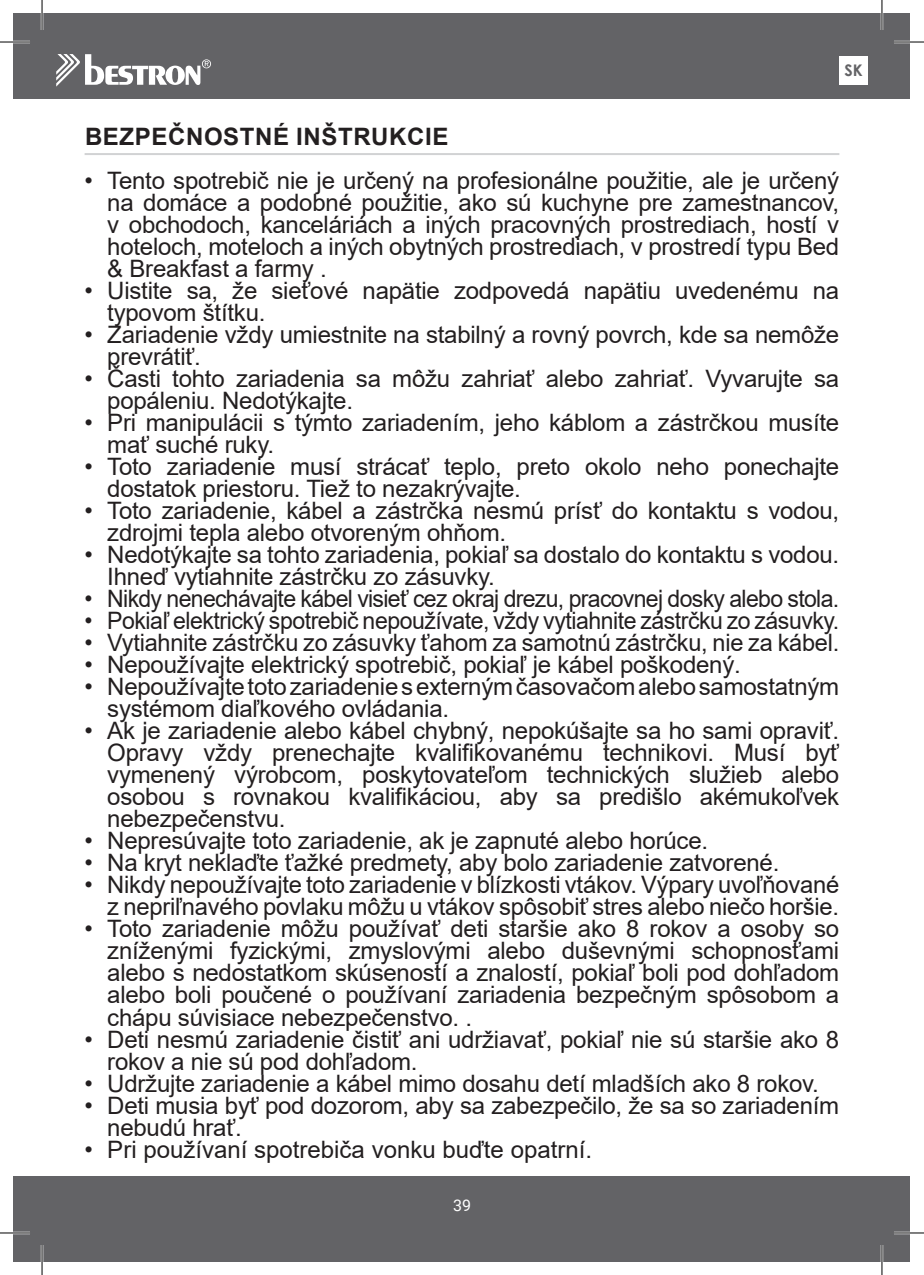
<style>
.page{position:relative;width:924px;height:1275px;background:#fff}
.page>*{position:absolute;margin:0;border:0;box-sizing:border-box;transform-origin:0 0}
.t1{font:24px/22px "Arial";letter-spacing:-.01em;color:#231f20}
.t2{font:24px "Arial";letter-spacing:-.01em;color:#231f20;scale:.96 1}
.t3{font:24px "Arial";letter-spacing:-.03em;color:#231f20;scale:.96 1}
.t4{font:700 24px "Arial";letter-spacing:.025em;color:#231f20}
.t5{font:700 16px "Century Gothic";color:#636366}
.t6{font:16px "Roboto";color:#fff}
</style>
<div class="page">
<div style="left:14px;top:14px;width:895px;height:85px;background:#636366"></div>
<div style="left:14px;top:1176px;width:895px;height:85px;background:#636366"></div>
<svg style="left:56px;top:54px;width:155px;height:33px"></svg>
<div style="left:839px;top:56px;width:28px;height:29px;background:#fff"></div>
<hr style="left:85px;top:153px;width:754px;height:2px;background:#d1d2d4">
<hr style="left:0;top:41px;width:30px;height:2px;background:#fff">
<hr style="left:893px;top:41px;width:30px;height:2px;background:#fff">
<hr style="left:0;top:1231px;width:30px;height:3px;background:#fff">
<hr style="left:893px;top:1231px;width:30px;height:3px;background:#fff">
<hr style="left:41px;top:0;width:2px;height:30px;background:#fff">
<hr style="left:41px;top:1245px;width:2px;height:30px;background:#fff">
<hr style="left:880px;top:0;width:2px;height:30px;background:#fff">
<hr style="left:880px;top:1245px;width:2px;height:30px;background:#fff">
<hr style="left:0;top:42px;width:30px;height:1px;background:#000">
<hr style="left:893px;top:42px;width:30px;height:1px;background:#000">
<hr style="left:0;top:1232px;width:30px;height:1px;background:#000">
<hr style="left:893px;top:1232px;width:30px;height:1px;background:#000">
<hr style="left:42px;top:0;width:1px;height:30px;background:#000">
<hr style="left:42px;top:1245px;width:1px;height:30px;background:#000">
<hr style="left:881px;top:0;width:1px;height:30px;background:#000">
<hr style="left:881px;top:1245px;width:1px;height:30px;background:#000">
<p class="t5" style="left:844px;top:58px;width:20px">SK</p>
<p class="t4" style="left:85px;top:119px;width:365px">BEZPEČNOSTNÉ INŠTRUKCIE</p>
<p class="t1" style="left:107px;top:170px;width:733px;text-align:justify;text-indent:-23px">• Tento spotrebič nie je určený na profesionálne použitie, ale je určený na domáce a podobné použitie, ako sú kuchyne pre zamestnancov, v obchodoch, kanceláriách a iných pracovných prostrediach, hostí v hoteloch, moteloch a iných obytných prostrediach, v prostredí typu Bed &amp; Breakfast a farmy .</p>
<p class="t1" style="left:107px;top:280px;width:733px;text-indent:-23px">• Uistite sa, že sieťové napätie zodpovedá napätiu uvedenému na typovom štítku.</p>
<p class="t1" style="left:107px;top:324px;width:733px;text-indent:-23px">• Zariadenie vždy umiestnite na stabilný a rovný povrch, kde sa nemôže prevrátiť.</p>
<p class="t1" style="left:107px;top:368px;width:733px;text-indent:-23px">• Časti tohto zariadenia sa môžu zahriať alebo zahriať. Vyvarujte sa popáleniu. Nedotýkajte.</p>
<p class="t1" style="left:107px;top:412px;width:733px;text-indent:-23px">• Pri manipulácii s týmto zariadením, jeho káblom a zástrčkou musíte mať suché ruky.</p>
<p class="t1" style="left:107px;top:456px;width:733px;text-indent:-23px">• Toto zariadenie musí strácať teplo, preto okolo neho ponechajte dostatok priestoru. Tiež to nezakrývajte.</p>
<p class="t1" style="left:107px;top:500px;width:733px;text-indent:-23px">• Toto zariadenie, kábel a zástrčka nesmú prísť do kontaktu s vodou, zdrojmi tepla alebo otvoreným ohňom.</p>
<p class="t1" style="left:107px;top:544px;width:733px;text-indent:-23px">• Nedotýkajte sa tohto zariadenia, pokiaľ sa dostalo do kontaktu s vodou.<br>Ihneď vytiahnite zástrčku zo zásuvky.</p>
<p class="t3" style="left:85px;top:582px;width:787px">• Nikdy nenechávajte kábel visieť cez okraj drezu, pracovnej dosky alebo stola.</p>
<p class="t2" style="left:85px;top:604px;width:787px">• Pokiaľ elektrický spotrebič nepoužívate, vždy vytiahnite zástrčku zo zásuvky.</p>
<p class="t1" style="left:85px;top:632px;width:755px">• Vytiahnite zástrčku zo zásuvky ťahom za samotnú zástrčku, nie za kábel.</p>
<p class="t1" style="left:85px;top:654px;width:657px">• Nepoužívajte elektrický spotrebič, pokiaľ je kábel poškodený.</p>
<p class="t1" style="left:107px;top:676px;width:733px;text-indent:-23px">• Nepoužívajte toto zariadenie s externým časovačom alebo samostatným systémom diaľkového ovládania.</p>
<p class="t1" style="left:107px;top:720px;width:733px;text-align:justify;text-indent:-23px">• Ak je zariadenie alebo kábel chybný, nepokúšajte sa ho sami opraviť.<br>Opravy vždy prenechajte kvalifikovanému technikovi. Musí byť vymenený výrobcom, poskytovateľom technických služieb alebo osobou s rovnakou kvalifikáciou, aby sa predišlo akémukoľvek nebezpečenstvu.</p>
<p class="t1" style="left:85px;top:830px;width:624px">• Nepresúvajte toto zariadenie, ak je zapnuté alebo horúce.</p>
<p class="t1" style="left:85px;top:852px;width:696px">• Na kryt neklaďte ťažké predmety, aby bolo zariadenie zatvorené.</p>
<p class="t1" style="left:85px;top:874px;width:755px;text-align:right">• Nikdy nepoužívajte toto zariadenie v blízkosti vtákov. Výpary uvoľňované z nepriľnavého povlaku môžu u vtákov spôsobiť stres alebo niečo horšie.</p>
<p class="t1" style="left:107px;top:918px;width:733px;text-align:justify;text-indent:-23px">• Toto zariadenie môžu používať deti staršie ako 8 rokov a osoby so zníženými fyzickými, zmyslovými alebo duševnými schopnosťami alebo s nedostatkom skúseností a znalostí, pokiaľ boli pod dohľadom alebo boli poučené o používaní zariadenia bezpečným spôsobom a chápu súvisiace nebezpečenstvo. .</p>
<p class="t1" style="left:107px;top:1028px;width:733px;text-indent:-23px">• Deti nesmú zariadenie čistiť ani udržiavať, pokiaľ nie sú staršie ako 8 rokov a nie sú pod dohľadom.</p>
<p class="t1" style="left:85px;top:1072px;width:735px">• Udržujte zariadenie a kábel mimo dosahu detí mladších ako 8 rokov.</p>
<p class="t1" style="left:107px;top:1094px;width:733px;text-indent:-23px">• Deti musia byť pod dozorom, aby sa zabezpečilo, že sa so zariadením nebudú hrať.</p>
<p class="t1" style="left:85px;top:1138px;width:509px">• Pri používaní spotrebiča vonku buďte opatrní.</p>
<p class="t6" style="left:453px;top:1193px;width:19px">39</p>
</div>
